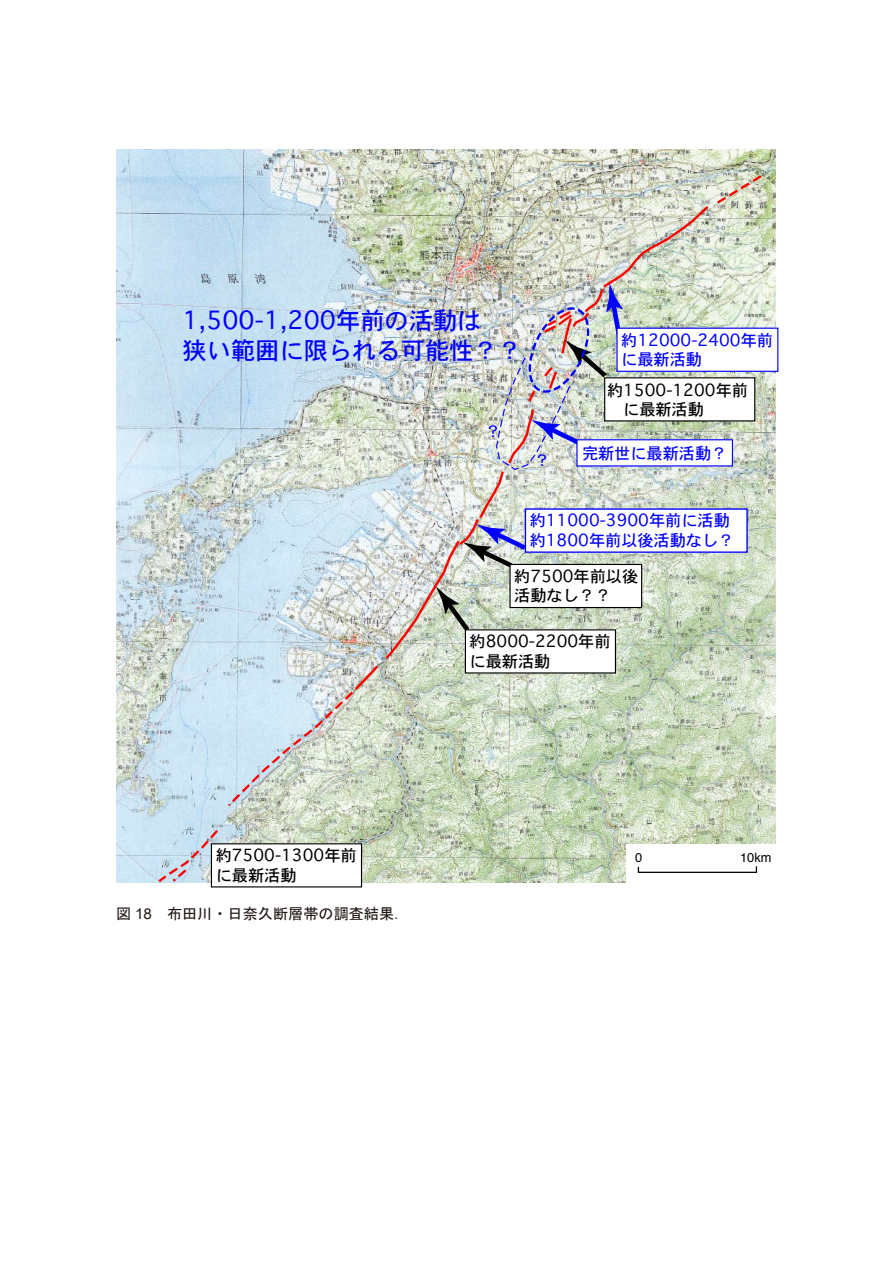
<style>
.page{position:relative;width:893px;height:1263px;background:#fff}
.page>*{position:absolute;margin:0;border:0;box-sizing:border-box;transform-origin:0 0}
.t1{font:24.3px/29.4px "Osaka";color:#00f}
.t2{font:16.2px/19.4px "Osaka";color:#000}
.t3{font:16.2px/19.4px "Osaka";color:#00f}
.t4{font:15px "MS Gothic";color:#231916}
.t5{font:12.9px "Helvetica";color:#000}
.s1{font-family:"Arial"}
</style>
<div class="page">
<img style="left:117px;top:149px;width:658px;height:733px">
<svg style="left:156px;top:827px;width:64px;height:56px;background:#c7d3e1"></svg>
<div style="left:211px;top:844px;width:150px;height:43px;background:#fff"></div>
<div style="left:617px;top:328px;width:161px;height:43px;background:#fff"></div>
<img style="left:225px;top:173px;width:539px;height:636px">
<div style="left:627px;top:844px;width:152px;height:43px;background:#fff"></div>
<div style="left:638px;top:866px;width:119px;height:7px;border:1px solid #000"></div>
<h1 class="t1" style="left:183px;top:305px;width:341px">1,500-1,200年前の活動は<br>狭い範囲に限られる可能性？？</h1>
<p class="t3" style="left:485px;top:421px;width:18px">？</p>
<p class="t3" style="left:534px;top:450px;width:18px">？</p>
<p class="t3" style="left:621px;top:330px;width:153px">約12000-2400年前に最新活動</p>
<p class="t2" style="left:623px;top:380px;width:126px;text-indent:-16px">約1500-1200年前に最新活動</p>
<p class="t3" style="left:582px;top:443px;width:147px">完新世に最新活動？</p>
<p class="t3" style="left:530px;top:510px;width:206px">約11000-3900年前に活動約1800年前以後活動なし？</p>
<p class="t2" style="left:514px;top:566px;width:125px">約7500年前以後活動なし？？</p>
<p class="t2" style="left:216px;top:845px;width:142px">約7500-1300年前に最新活動</p>
<p class="t4" style="left:116px;top:906px;width:295px">図 <span class="s1">18</span>　布田川・日奈久断層帯の調査結果．</p>
<p class="t2" style="left:470px;top:631px;width:142px">約8000-2200年前に最新活動</p>
<p class="t5" style="left:635px;top:849px;width:9px">0</p>
<p class="t5" style="left:740px;top:849px;width:33px">10km</p>
</div>
